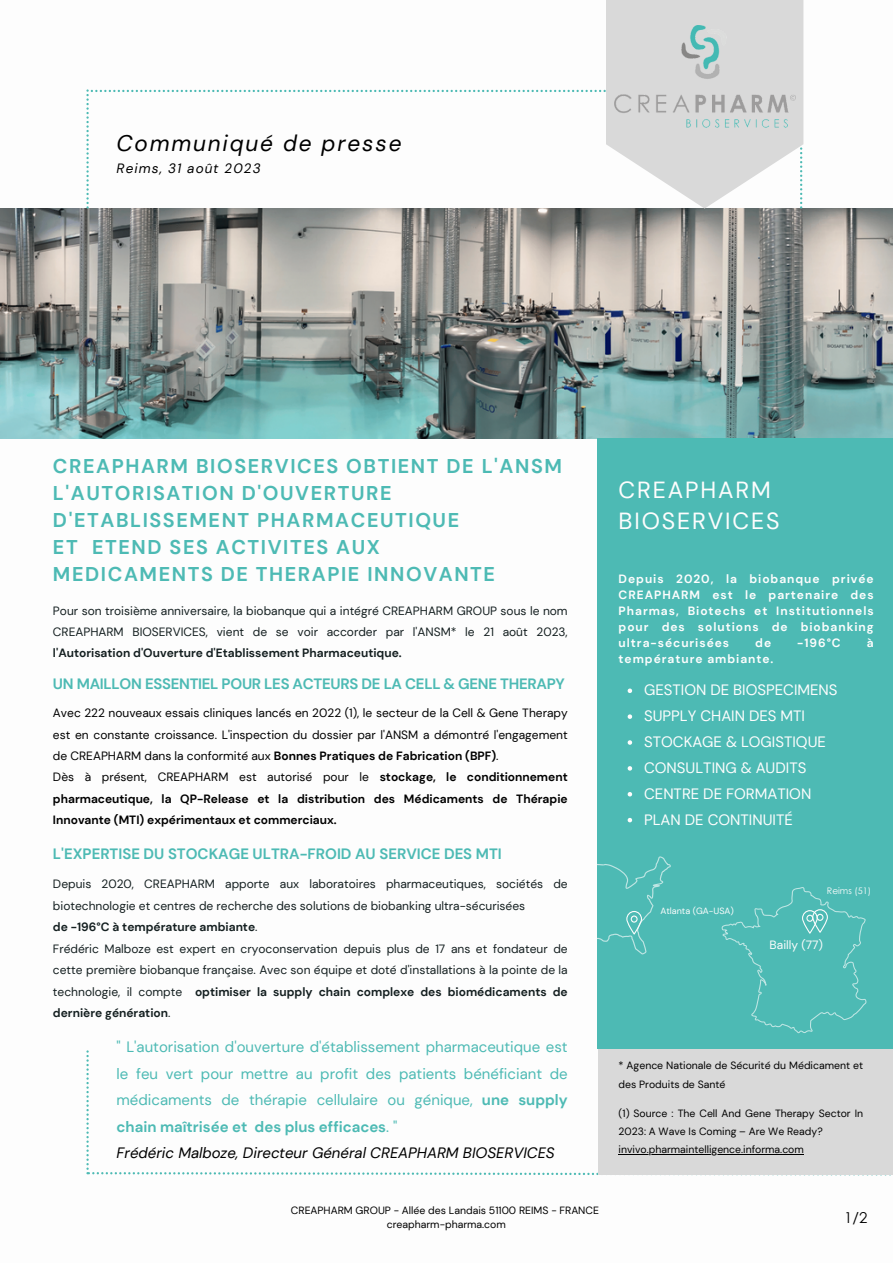
<style>
.page{position:relative;width:893px;height:1264px;background:#fff}
.page>*{position:absolute;margin:0;border:0;box-sizing:border-box;transform-origin:0 0}
.t1{font:23.25px/31.5px "DM Sans";letter-spacing:.08em;color:#fdfdfd}
.t2{font:italic 22.5px "DM Sans";letter-spacing:.08em;color:#000}
.t3{font:700 19.8px/27px "DM Sans";letter-spacing:.08em;color:#4dbab4}
.t4{font:15px/26.5px "DM Sans";color:#4dbab4;text-align:justify}
.t5{font:15px "DM Sans";color:#fdfdfd}
.t6{font:700 15px "DM Sans";letter-spacing:-.02em;color:#4dbab4}
.t7{font:italic 15px "DM Sans";color:#000}
.t8{font:700 15px "DM Sans";color:#4dbab4}
.t9{font:15px "Century Gothic";color:#000}
.t10{font:italic 13.5px "DM Sans";letter-spacing:.08em;color:#000}
.t11{font:12px/21.5px "DM Sans";color:#141f20;text-align:justify}
.t12{font:12px/21.5px "DM Sans";color:#000;text-align:justify}
.t13{font:700 12px/21.5px "DM Sans";color:#000;text-align:justify}
.t14{font:700 12px/15.9px "DM Sans";letter-spacing:.08em;color:#fdfdfd;text-align:justify}
.t15{font:700 12px "DM Sans";color:#141f20}
.t16{font:12px "DM Sans";color:#fdfdfd}
.t17{font:10.5px/18.5px "DM Sans";color:#000}
.t18{font:9px "DM Sans";color:#fdfdfd}
.t19{font:9px "Century Gothic";color:#fdfdfd}
.s1{font-weight:700}
.s2{font-weight:400}
</style>
<div class="page">
<img style="left:0;top:208px;width:892px;height:230px">
<svg style="left:86px;top:0;width:717px;height:208px"></svg>
<img style="left:614px;top:26px;width:181px;height:104px">
<div style="left:597px;top:438px;width:295px;height:611px;background:#4dbab4"></div>
<svg style="left:721px;top:887px;width:145px;height:146px"></svg>
<svg style="left:597px;top:856px;width:74px;height:99px"></svg>
<svg style="left:86px;top:1050px;width:805px;height:125px"></svg>
<svg style="left:627px;top:688px;width:5px;height:5px"></svg>
<svg style="left:627px;top:714px;width:5px;height:5px"></svg>
<svg style="left:627px;top:740px;width:5px;height:4px"></svg>
<svg style="left:627px;top:766px;width:5px;height:4px"></svg>
<svg style="left:627px;top:792px;width:5px;height:4px"></svg>
<svg style="left:627px;top:817px;width:5px;height:5px"></svg>
<hr style="left:618px;top:1154px;width:185px;height:1px;background:#000">
<p class="t2" style="left:117px;top:128px;width:286px">Communiqué de presse</p>
<p class="t10" style="left:117px;top:160px;width:145px">Reims, 31 août 2023</p>
<p class="t3" style="left:53px;top:453px;width:510px">CREAPHARM BIOSERVICES OBTIENT DE L'ANSM<br>L'AUTORISATION D'OUVERTURE<br>D'ETABLISSEMENT PHARMACEUTIQUE</p>
<p class="t3" style="left:53px;top:534px;width:328px">ET ETEND SES ACTIVITES AUX</p>
<p class="t3" style="left:53px;top:561px;width:443px">MEDICAMENTS DE THERAPIE INNOVANTE</p>
<p class="t11" style="left:53px;top:600px;width:516px;line-height:21px">Pour son troisième anniversaire, la biobanque qui a intégré CREAPHARM GROUP sous le nom CREAPHARM BIOSERVICES, vient de se voir accorder par l'ANSM* le 21 août 2023, <span class="s1">l'Autorisation d'Ouverture d'Etablissement Pharmaceutique.</span></p>
<p class="t6" style="left:53px;top:674px;width:513px">UN MAILLON ESSENTIEL POUR LES ACTEURS DE LA CELL &amp; GENE THERAPY</p>
<p class="t12" style="left:53px;top:702px;width:516px">Avec 222 nouveaux essais cliniques lancés en 2022 (1), le secteur de la Cell &amp; Gene Therapy est en constante croissance. L'inspection du dossier par l'ANSM a démontré l'engagement de CREAPHARM dans la conformité aux <span class="s1">Bonnes Pratiques de Fabrication (BPF)</span>.</p>
<p class="t13" style="left:53px;top:766px;width:516px"><span class="s2">Dès à présent, CREAPHARM est autorisé pour le</span> stockage, le conditionnement pharmaceutique, la QP-Release et la distribution des Médicaments de Thérapie Innovante (MTI) expérimentaux et commerciaux.</p>
<p class="t8" style="left:53px;top:843px;width:450px">L'EXPERTISE DU STOCKAGE ULTRA-FROID AU SERVICE DES MTI</p>
<p class="t11" style="left:53px;top:873px;width:516px">Depuis 2020, CREAPHARM apporte aux laboratoires pharmaceutiques, sociétés de biotechnologie et centres de recherche des solutions de biobanking ultra-sécurisées</p>
<p class="t15" style="left:53px;top:919px;width:206px">de -196°C à température ambiante<span class="s2">.</span></p>
<p class="t11" style="left:53px;top:937px;width:516px">Frédéric Malboze est expert en cryoconservation depuis plus de 17 ans et fondateur de cette première biobanque française. Avec son équipe et doté d'installations à la pointe de la technologie, il compte <span class="s1">optimiser la supply chain complexe des biomédicaments de dernière génération</span>.</p>
<p class="t4" style="left:117px;top:1034px;width:452px">" L'autorisation d'ouverture d'établissement pharmaceutique est le feu vert pour mettre au profit des patients bénéficiant de médicaments de thérapie cellulaire ou génique, <span class="s1">une supply chain maîtrisée et des plus efficaces</span>. "</p>
<p class="t7" style="left:117px;top:1143px;width:439px">Frédéric Malboze, Directeur Général CREAPHARM BIOSERVICES</p>
<p class="t17" style="left:291px;top:1200px;width:309px">CREAPHARM GROUP - Allée des Landais 51100 REIMS - FRANCE</p>
<p class="t17" style="left:387px;top:1214px;width:121px">creapharm-pharma.com</p>
<p class="t1" style="left:618px;top:474px;width:162px">CREAPHARM<br>BIOSERVICES</p>
<p class="t14" style="left:618px;top:571px;width:256px">Depuis 2020, la biobanque privée CREAPHARM est le partenaire des Pharmas, Biotechs et Institutionnels pour des solutions de biobanking ultra-sécurisées</p>
<p class="t14" style="left:755px;top:635px;width:17px">de</p>
<p class="t14" style="left:797px;top:635px;width:45px">-196°C</p>
<p class="t14" style="left:866px;top:635px;width:8px">à</p>
<p class="t14" style="left:618px;top:651px;width:156px">température ambiante.</p>
<p class="t5" style="left:644px;top:680px;width:195px">GESTION DE BIOSPECIMENS</p>
<p class="t5" style="left:644px;top:706px;width:162px">SUPPLY CHAIN DES MTI</p>
<p class="t5" style="left:644px;top:732px;width:183px">STOCKAGE &amp; LOGISTIQUE</p>
<p class="t5" style="left:644px;top:758px;width:164px">CONSULTING &amp; AUDITS</p>
<p class="t5" style="left:644px;top:783px;width:169px">CENTRE DE FORMATION</p>
<p class="t5" style="left:644px;top:809px;width:150px">PLAN DE CONTINUITÉ</p>
<p class="t18" style="left:660px;top:904px;width:75px">Atlanta (GA-USA)</p>
<p class="t19" style="left:826px;top:884px;width:46px">Reims (51)</p>
<p class="t16" style="left:769px;top:937px;width:55px">Bailly (77)</p>
<p class="t17" style="left:618px;top:1056px;width:246px">* Agence Nationale de Sécurité du Médicament et des Produits de Santé</p>
<p class="t17" style="left:618px;top:1103px;width:246px">(1) Source : The Cell And Gene Therapy Sector In<br>2023: A Wave Is Coming – Are We Ready?</p>
<p class="t17" style="left:618px;top:1140px;width:187px">invivo.pharmaintelligence.informa.com</p>
<p class="t9" style="left:844px;top:1208px;width:25px">1/2</p>
</div>
